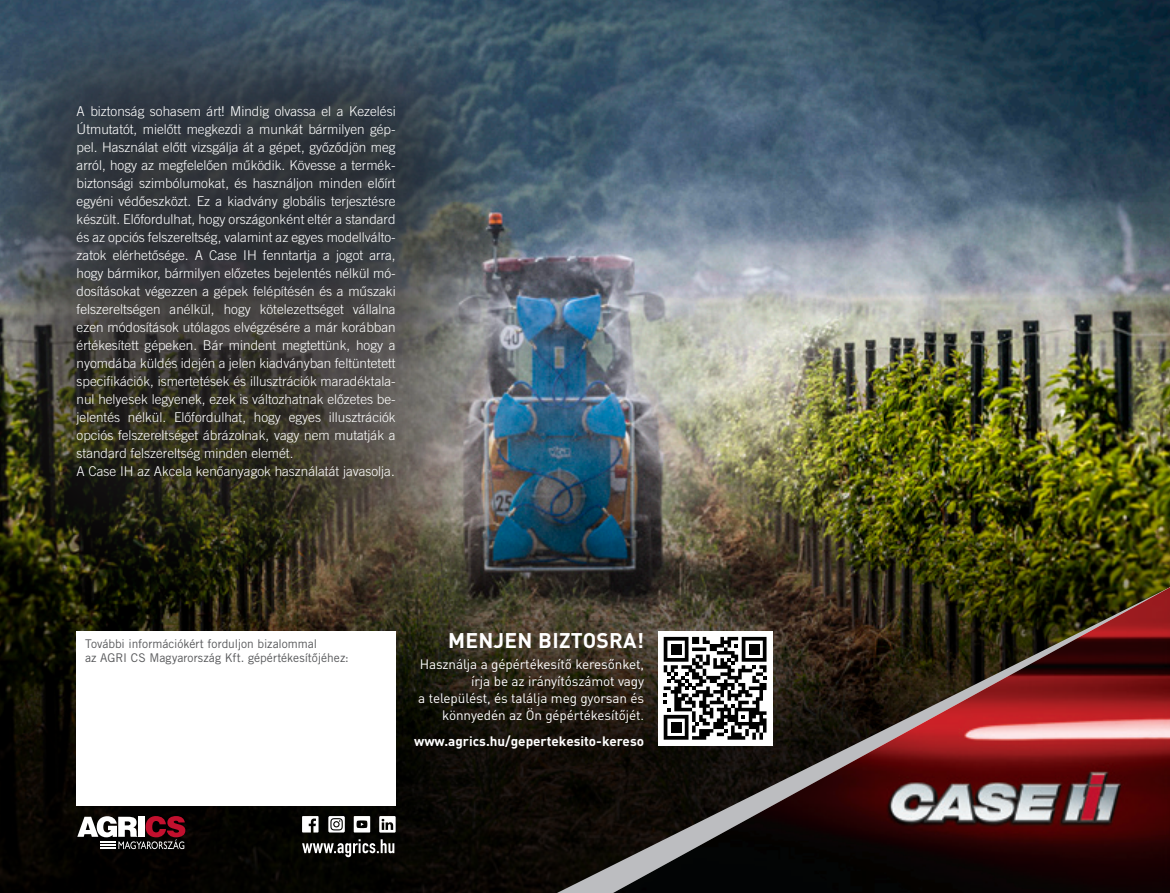
<style>
.page{position:relative;width:1170px;height:893px;background:#fff}
.page>*{position:absolute;margin:0;border:0;box-sizing:border-box;transform-origin:0 0}
.Testi{font:700 21px "DINCE";letter-spacing:.015em;color:#fff}
.t1{font:300 13.5px/18px "Trade Gothic LT Pro";color:#fff;text-align:justify}
.Testi-2{font:13.5px/17px "DINCE";letter-spacing:-.01em;color:#fff;text-align:right}
.Testi-3{font:700 13.5px "DINCE";color:#fff}
.Fließtext_2021{font:12px/14.4px "Trade Gothic LT Pro";color:#57585a}
</style>
<div class="page">
<img style="left:546px;top:0;width:623px;height:468px">
<img style="left:0;top:468px;width:1169px;height:425px">
<svg style="left:557px;top:587px;width:56px;height:306px;background:#272219"></svg>
<img style="left:613px;top:587px;width:556px;height:306px">
<svg style="left:379px;top:816px;width:16px;height:17px"></svg>
<svg style="left:354px;top:816px;width:16px;height:16px"></svg>
<svg style="left:328px;top:816px;width:17px;height:16px"></svg>
<svg style="left:302px;top:816px;width:16px;height:16px"></svg>
<svg style="left:302px;top:839px;width:92px;height:18px"></svg>
<div style="left:657px;top:631px;width:115px;height:115px;background:#fff"></div>
<svg style="left:663px;top:637px;width:103px;height:103px"></svg>
<div style="left:670px;top:644px;width:11px;height:11px;background:#000"></div>
<div style="left:748px;top:644px;width:11px;height:11px;background:#000"></div>
<div style="left:670px;top:722px;width:11px;height:11px;background:#000"></div>
<div style="left:77px;top:631px;width:318px;height:174px;background:#fff"></div>
<svg style="left:77px;top:816px;width:108px;height:33px"></svg>
<div style="left:0;top:0;width:546px;height:628px;background:#231f20;opacity:.75"></div>
<p class="t1" style="left:77px;top:102px;width:320px">A biztonság sohasem árt! Mindig olvassa el a Kezelési Útmutatót, mielőtt megkezdi a munkát bármilyen gép&shy;pel. Használat előtt vizsgálja át a gépet, győződjön meg arról, hogy az megfelelően működik. Kövesse a termék&shy;biztonsági szimbólumokat, és használjon minden előírt egyéni védőeszközt. Ez a kiadvány globális terjesztésre készült. Előfordulhat, hogy országonként eltér a standard és az opciós felszereltség, valamint az egyes modellválto&shy;zatok elérhetősége. A Case IH fenntartja a jogot arra, hogy bármikor, bármilyen előzetes bejelentés nélkül mó&shy;dosításokat végezzen a gépek felépítésén és a műszaki felszereltségen anélkül, hogy kötelezettséget vállalna ezen módosítások utólagos elvégzésére a már korábban értékesített gépeken. Bár mindent megtettünk, hogy a nyomdába küldés idején a jelen kiadványban feltüntetett specifikációk, ismertetések és illusztrációk maradéktala&shy;nul helyesek legyenek, ezek is változhatnak előzetes be&shy;jelentés nélkül. Előfordulhat, hogy egyes illusztrációk opciós felszereltséget ábrázolnak, vagy nem mutatják a standard felszereltség minden elemét.</p>
<p class="t1" style="left:77px;top:462px;width:319px">A Case IH az Akcela kenőanyagok használatát javasolja.</p>
<p class="Fließtext_2021" style="left:85px;top:636px;width:265px">További információkért forduljon bizalommal<br>az AGRI CS Magyarország Kft. gépértékesítőjéhez:</p>
<p class="Testi" style="left:448px;top:626px;width:198px">MENJEN BIZTOSRA!</p>
<p class="Testi-2" style="left:418px;top:656px;width:227px">Használja a gépértékesítő keresőnket, írja be az irányítószámot vagy<br>a települést, és találja meg gyorsan és könnyedén az Ön gépértékesítőjét.</p>
<p class="Testi-3" style="left:414px;top:732px;width:231px">www.agrics.hu/gepertekesito-kereso</p>
</div>
